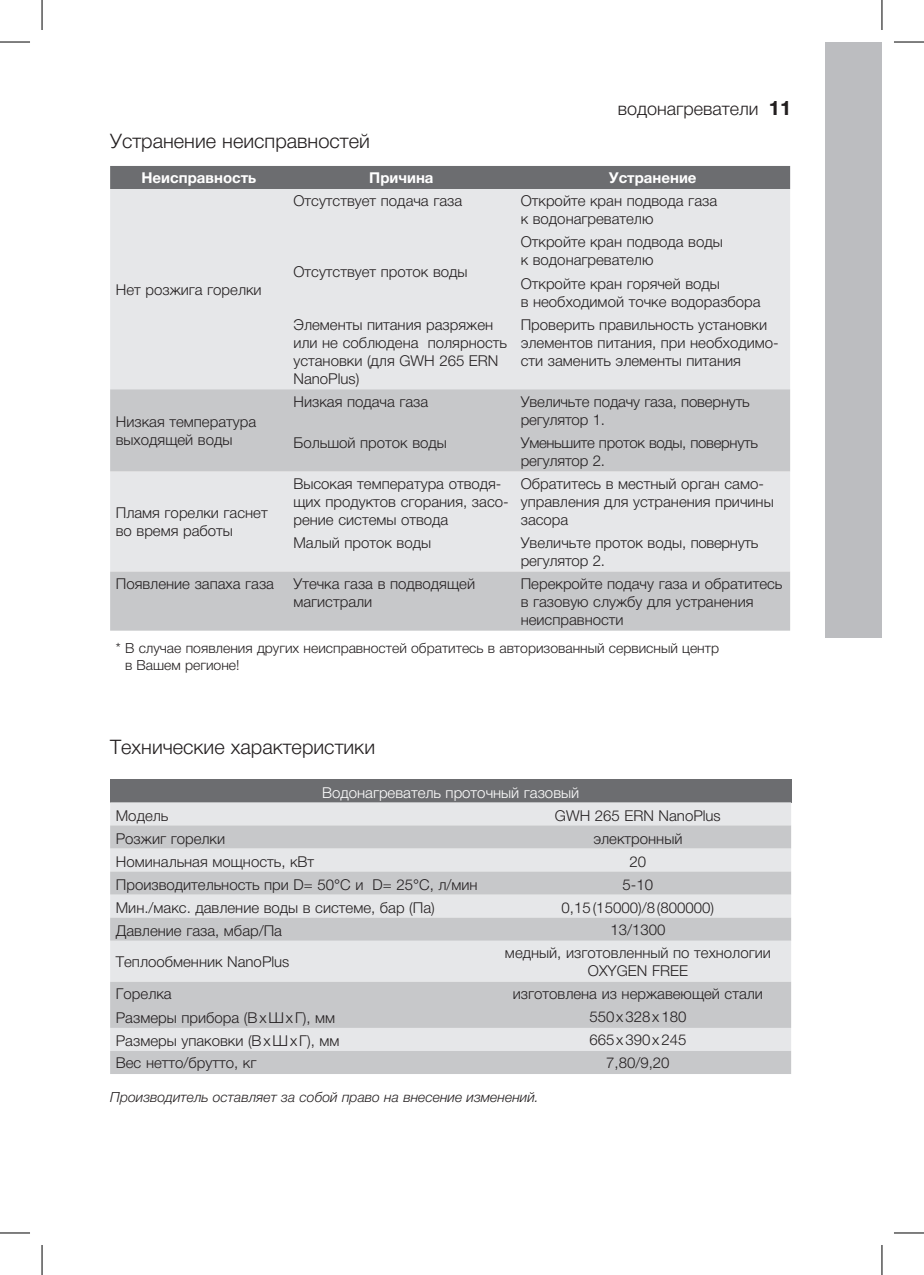
<style>
.page{position:relative;width:924px;height:1275px;background:#fff}
.page>*{position:absolute;margin:0;border:0;box-sizing:border-box;transform-origin:0 0}
.t1{font:300 20px "Helvetica Neue LTCYR";color:#231f20}
.t2{font:300 18px "Helvetica Neue LTCYR";color:#231f20}
.t3{font:300 15px/18px "Helvetica Neue LTCYR";color:#231f20}
.t4{font:300 15px/18px "Helvetica Neue LTCYR";letter-spacing:-.02em;color:#231f20}
.t5{font:300 15px "Helvetica Neue LTCYR";color:#fff}
.t6{font:700 15px "Helvetica Neue LTCYR";color:#fff}
.t7{font:300 14px/16.8px "Helvetica Neue LTCYR";color:#231f20}
.t8{font:italic 300 14px "Helvetica Neue LTCYR";color:#231f20}
.s1{font-weight:700;font-size:20px}
</style>
<div class="page">
<div style="left:824px;top:42px;width:57px;height:595px;background:#bcbdc0"></div>
<div style="left:110px;top:779px;width:680px;height:23px;background:#6c6d70"></div>
<div style="left:110px;top:802px;width:680px;height:23px;background:#e6e7e9"></div>
<svg style="left:110px;top:825px;width:680px;height:249px;background:#d4d5d7"></svg>
<div style="left:110px;top:166px;width:679px;height:23px;background:#6c6d70"></div>
<div style="left:110px;top:189px;width:679px;height:200px;background:#e6e7e9"></div>
<svg style="left:110px;top:389px;width:679px;height:241px;background:#d4d4d6"></svg>
<hr style="left:0;top:42px;width:30px;height:1px;background:#000">
<hr style="left:893px;top:42px;width:30px;height:1px;background:#000">
<hr style="left:0;top:1232px;width:30px;height:1px;background:#000">
<hr style="left:893px;top:1232px;width:30px;height:1px;background:#000">
<hr style="left:42px;top:0;width:1px;height:30px;background:#000">
<hr style="left:42px;top:1245px;width:1px;height:30px;background:#000">
<hr style="left:881px;top:0;width:1px;height:30px;background:#000">
<hr style="left:881px;top:1245px;width:1px;height:30px;background:#000">
<h1 class="t1" style="left:110px;top:130px;width:261px">Устранение неисправностей</h1>
<p class="t2" style="left:617px;top:98px;width:175px">водонагреватели <span class="s1">11</span></p>
<p class="t6" style="left:141px;top:169px;width:116px">Неисправность</p>
<p class="t6" style="left:369px;top:169px;width:66px">Причина</p>
<p class="t6" style="left:608px;top:169px;width:89px">Устранение</p>
<p class="t3" style="left:116px;top:281px;width:147px">Нет розжига горелки</p>
<p class="t3" style="left:116px;top:413px;width:142px">Низкая температура выходящей воды</p>
<p class="t3" style="left:116px;top:504px;width:153px">Пламя горелки гаснет во время работы</p>
<p class="t3" style="left:293px;top:192px;width:170px">Отсутствует подача газа</p>
<p class="t3" style="left:520px;top:192px;width:198px">Откройте кран подвода газа к водонагревателю</p>
<p class="t3" style="left:293px;top:263px;width:175px">Отсутствует проток воды</p>
<p class="t3" style="left:520px;top:233px;width:203px">Откройте кран подвода воды к водонагревателю</p>
<p class="t3" style="left:520px;top:274px;width:241px">Откройте кран горячей воды<br>в необходимой точке водоразбора</p>
<p class="t3" style="left:293px;top:315px;width:215px">Элементы питания разряжен или не соблюдена полярность установки (для GWH 265 ERN<br>NanoPlus)</p>
<p class="t3" style="left:520px;top:315px;width:259px">Проверить правильность установки элементов питания, при необходимо&shy;сти заменить элементы питания</p>
<p class="t3" style="left:293px;top:392px;width:136px">Низкая подача газа</p>
<p class="t3" style="left:520px;top:392px;width:230px">Увеличьте подачу газа, повернуть регулятор 1.</p>
<p class="t3" style="left:293px;top:433px;width:155px">Большой проток воды</p>
<p class="t4" style="left:520px;top:433px;width:238px">Уменьшите проток воды, повернуть регулятор 2.</p>
<p class="t3" style="left:293px;top:474px;width:217px">Высокая температура отводя&shy;щих продуктов сгорания, засо&shy;рение системы отвода</p>
<p class="t3" style="left:520px;top:474px;width:254px">Обратитесь в местный орган само&shy;управления для устранения причины засора</p>
<p class="t3" style="left:293px;top:533px;width:139px">Малый проток воды</p>
<p class="t3" style="left:520px;top:533px;width:239px">Увеличьте проток воды, повернуть регулятор 2.</p>
<p class="t3" style="left:116px;top:574px;width:160px">Появление запаха газа</p>
<p class="t3" style="left:293px;top:574px;width:183px">Утечка газа в подводящей магистрали</p>
<p class="t3" style="left:520px;top:574px;width:263px">Перекройте подачу газа и обратитесь в газовую службу для устранения неисправности</p>
<p class="t7" style="left:125px;top:639px;width:595px;text-indent:-9px">* В случае появления других неисправностей обратитесь в авторизованный сервисный центр в Вашем регионе!</p>
<h1 class="t1" style="left:110px;top:735px;width:266px">Технические характеристики</h1>
<p class="t5" style="left:322px;top:784px;width:258px">Водонагреватель проточный газовый</p>
<p class="t3" style="left:116px;top:806px;width:54px">Модель</p>
<p class="t3" style="left:554px;top:806px;width:167px">GWH 265 ERN NanoPlus</p>
<p class="t3" style="left:116px;top:829px;width:111px">Розжиг горелки</p>
<p class="t3" style="left:593px;top:829px;width:90px">электронный</p>
<p class="t3" style="left:116px;top:852px;width:200px">Номинальная мощность, кВт</p>
<p class="t3" style="left:629px;top:852px;width:18px">20</p>
<p class="t3" style="left:116px;top:875px;width:363px">Производительность при D= 50°С и D= 25°С, л/мин</p>
<p class="t3" style="left:622px;top:875px;width:32px">5-10</p>
<p class="t3" style="left:116px;top:899px;width:320px">Мин./макс. давление воды в системе, бар (Па)</p>
<p class="t3" style="left:561px;top:899px;width:154px">0,15(15000)/8(800000)</p>
<p class="t3" style="left:116px;top:922px;width:168px">Давление газа, мбар/Па</p>
<p class="t3" style="left:610px;top:920px;width:57px">13/1300</p>
<p class="t3" style="left:116px;top:952px;width:175px">Теплообменник NanoPlus</p>
<p class="t3" style="left:504px;top:943px;width:267px;text-align:center">медный, изготовленный по технологии<br>OXYGEN FREE</p>
<p class="t3" style="left:116px;top:985px;width:57px">Горелка</p>
<p class="t3" style="left:512px;top:985px;width:251px">изготовлена из нержавеющей стали</p>
<p class="t3" style="left:116px;top:1009px;width:221px">Размеры прибора (ВхШхГ), мм</p>
<p class="t3" style="left:589px;top:1008px;width:98px">550х328х180</p>
<p class="t3" style="left:116px;top:1032px;width:225px">Размеры упаковки (ВхШхГ), мм</p>
<p class="t3" style="left:589px;top:1031px;width:98px">665х390х245</p>
<p class="t3" style="left:116px;top:1054px;width:142px">Вес нетто/брутто, кг</p>
<p class="t3" style="left:606px;top:1054px;width:65px">7,80/9,20</p>
<p class="t8" style="left:110px;top:1089px;width:430px">Производитель оставляет за собой право на внесение изменений.</p>
</div>
